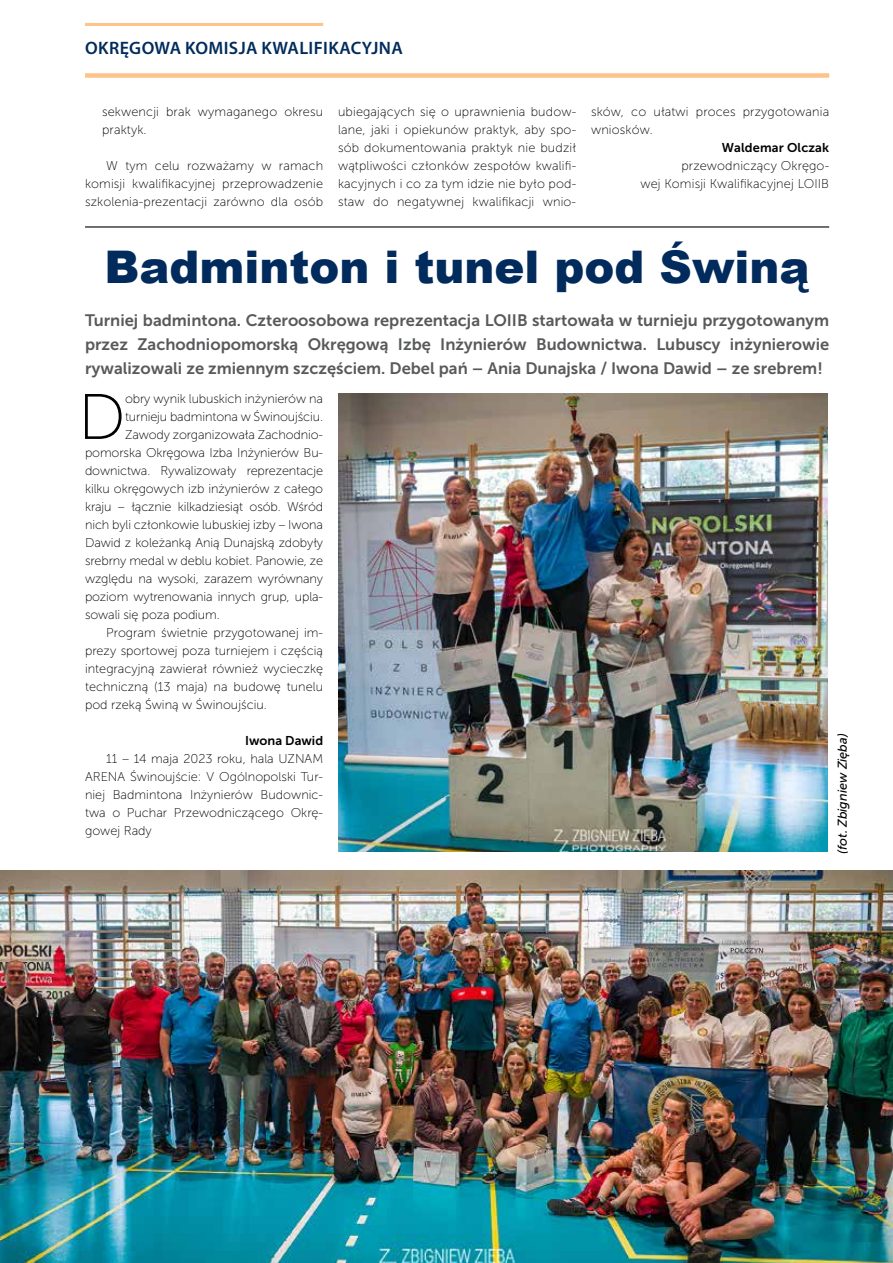
<style>
.page{position:relative;width:893px;height:1263px;background:#fff}
.page>*{position:absolute;margin:0;border:0;box-sizing:border-box;transform-origin:0 0}
.t1{font:64.2px "Museo Sans 100";color:#000}
.t2{font:900 45px "Arial";color:#002b5c}
.t3{font:600 18px "Myriad Pro";letter-spacing:.02em;color:#002b5c}
.t4{font:16.5px/24px "Museo Sans 700";color:#58595b;text-align:justify}
.t5{font:12.75px/18px "Museo Sans 100";letter-spacing:-.01em;color:#000;text-align:justify}
.t6{font:12.75px/18px "Museo Sans 100";letter-spacing:.01em;color:#000}
.t7{font:12.75px "Museo Sans 700";letter-spacing:.01em;color:#000}
.t8{font:italic 12.75px "Museo Sans 500";color:#000}
</style>
<div class="page">
<hr style="left:85px;top:23px;width:238px;height:3px;background:#fdc388">
<div style="left:85px;top:73px;width:744px;height:5px;background:#fdc388"></div>
<img style="left:0;top:871px;width:893px;height:392px">
<hr style="left:85px;top:226px;width:744px;height:2px;background:#000">
<img style="left:338px;top:393px;width:490px;height:458px">
<h3 class="t3" style="left:85px;top:36px;width:71px">OKRĘGOWA</h3>
<h3 class="t3" style="left:185px;top:36px;width:90px">KOMISJAKWA</h3>
<h3 class="t3" style="left:299px;top:36px;width:92px">LIFIKACYJNA</h3>
<p class="t6" style="left:102px;top:103px;width:223px">sekwencji brak wymaganego okresu praktyk.</p>
<p class="t5" style="left:85px;top:157px;width:240px;text-indent:21px">W tym celu rozważamy w ramach komisji kwalifikacyjnej przeprowadzenie szkolenia-prezentacji zarówno dla osób</p>
<p class="t5" style="left:338px;top:103px;width:240px">ubiegających się o uprawnienia budow&shy;lane, jaki i opiekunów praktyk, aby spo&shy;sób dokumentowania praktyk nie budził wątpliwości członków zespołów kwalifi&shy;kacyjnych i co za tym idzie nie było pod&shy;staw do negatywnej kwalifikacji wnio-</p>
<p class="t6" style="left:591px;top:103px;width:240px">sków, co ułatwi proces przygotowania wniosków.</p>
<p class="t7" style="left:722px;top:140px;width:109px">Waldemar Olczak</p>
<p class="t6" style="left:640px;top:157px;width:190px;text-align:right">przewodniczący Okręgo-<br>wej Komisji Kwalifikacyjnej LOIIB</p>
<h2 class="t2" style="left:105px;top:234px;width:707px">Badminton i tunel pod Świną</h2>
<p class="t4" style="left:85px;top:308px;width:746px">Turniej badmintona. Czteroosobowa reprezentacja LOIIB startowała w turnieju przygotowanym przez Zachodniopomorską Okręgową Izbę Inżynierów Budownictwa. Lubuscy inżynierowie rywalizowali ze zmiennym szczęściem. Debel pań – Ania Dunajska / Iwona Dawid – ze srebrem!</p>
<h1 class="t1" style="left:78px;top:383px;width:49px">D</h1>
<p class="t5" style="left:125px;top:390px;width:200px">obry wynik lubuskich inżynierów na</p>
<p class="t5" style="left:125px;top:408px;width:200px">turnieju badmintona w Świnoujściu.</p>
<p class="t5" style="left:125px;top:426px;width:200px">Zawody zorganizowała Zachodnio-</p>
<p class="t5" style="left:85px;top:444px;width:240px">pomorska Okręgowa Izba Inżynierów Bu-</p>
<p class="t5" style="left:85px;top:462px;width:240px">downictwa. Rywalizowały reprezentacje</p>
<p class="t5" style="left:85px;top:480px;width:240px">kilku okręgowych izb inżynierów z całego</p>
<p class="t5" style="left:85px;top:498px;width:240px">kraju – łącznie kilkadziesiąt osób. Wśród</p>
<p class="t5" style="left:85px;top:516px;width:240px">nich byli członkowie lubuskiej izby – Iwona</p>
<p class="t5" style="left:85px;top:534px;width:240px">Dawid z koleżanką Anią Dunajską zdobyły</p>
<p class="t5" style="left:85px;top:552px;width:240px">srebrny medal w deblu kobiet. Panowie, ze</p>
<p class="t5" style="left:85px;top:570px;width:240px">względu na wysoki, zarazem wyrównany</p>
<p class="t5" style="left:85px;top:588px;width:240px">poziom wytrenowania innych grup, upla-</p>
<p class="t5" style="left:85px;top:606px;width:136px">sowali się poza podium.</p>
<p class="t5" style="left:106px;top:624px;width:218px">Program świetnie przygotowanej im-</p>
<p class="t5" style="left:85px;top:642px;width:240px">prezy sportowej poza turniejem i częścią</p>
<p class="t5" style="left:85px;top:660px;width:240px">integracyjną zawierał również wycieczkę</p>
<p class="t5" style="left:85px;top:678px;width:240px">techniczną (13 maja) na budowę tunelu</p>
<p class="t5" style="left:85px;top:696px;width:183px">pod rzeką Świną w Świnoujściu.</p>
<p class="t7" style="left:245px;top:733px;width:79px">Iwona Dawid</p>
<p class="t5" style="left:85px;top:750px;width:240px;text-indent:21px">11 – 14 maja 2023 roku, hala UZNAM ARENA Świnoujście: V Ogólnopolski Tur&shy;niej Badmintona Inżynierów Budownic&shy;twa o Puchar Przewodniczącego Okrę&shy;gowej Rady</p>
<p class="t8" style="left:835px;top:854px;width:123px;rotate:-90deg">(fot. Zbigniew Zięba)</p>
</div>
